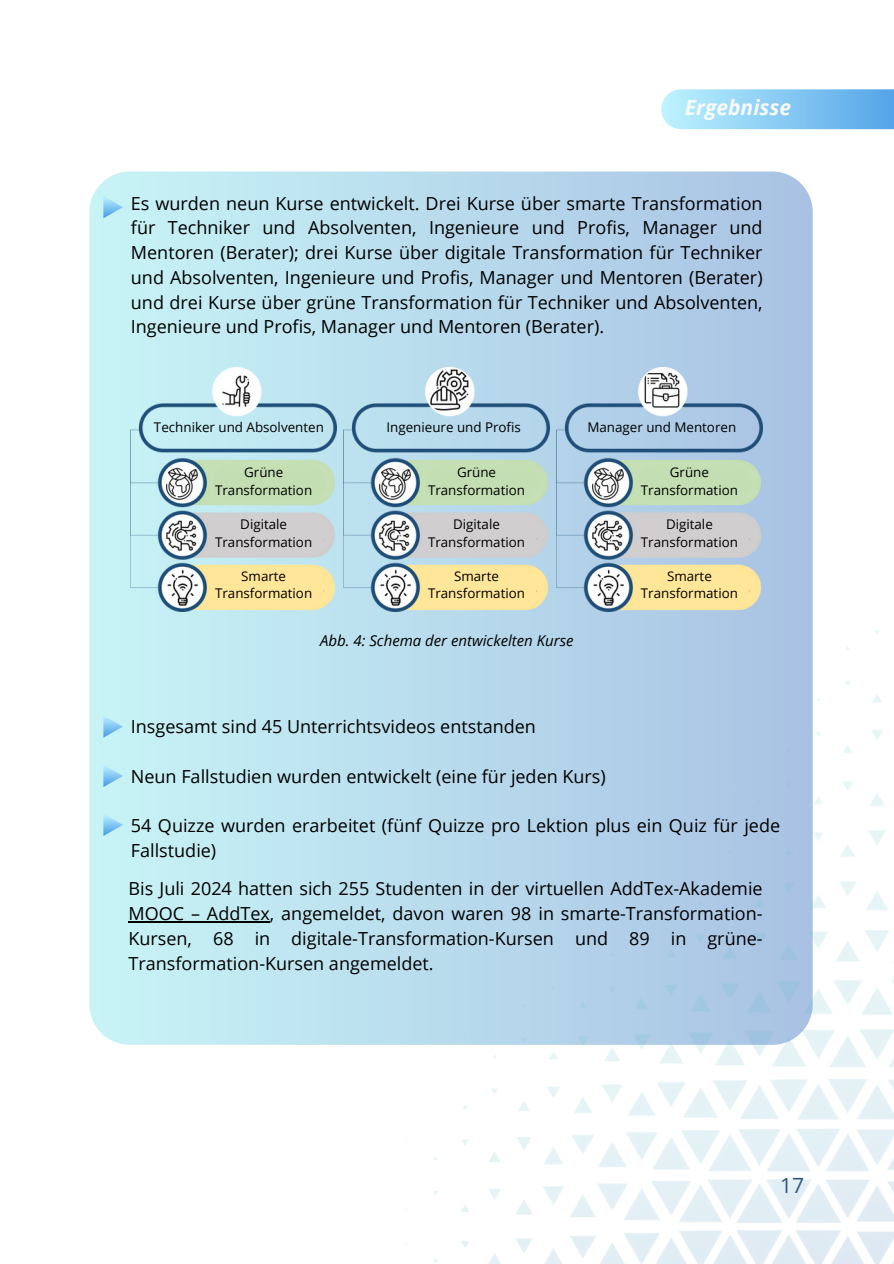
<style>
.page{position:relative;width:894px;height:1264px;background:#fff}
.page>*{position:absolute;margin:0;border:0;box-sizing:border-box;transform-origin:0 0}
.t1{font:italic 700 21px "Open Sans";color:#f9fafc}
.t2{font:21px "Open Sans";color:#33567f}
.t3{font:18px/24.8px "Open Sans";color:#000;text-align:justify}
.t4{font:italic 15px "Open Sans";color:#000}
.t5{font:13.35px/17.9px "Open Sans";color:#000;text-align:center}
</style>
<div class="page">
<svg style="left:661px;top:89px;width:232px;height:40px;background:#8cccf3"></svg>
<div style="left:89px;top:171px;width:723px;height:873px;background:linear-gradient(to right,#c8f4f6,#a9c2e3);border-radius:40px"></div>
<img style="left:274px;top:600px;width:619px;height:663px">
<svg style="left:103px;top:196px;width:20px;height:22px"></svg>
<svg style="left:103px;top:764px;width:20px;height:23px"></svg>
<svg style="left:103px;top:813px;width:20px;height:23px"></svg>
<svg style="left:103px;top:715px;width:20px;height:22px"></svg>
<img style="left:131px;top:367px;width:206px;height:244px">
<img style="left:343px;top:367px;width:206px;height:244px">
<img style="left:556px;top:367px;width:206px;height:244px">
<img style="left:640px;top:367px;width:46px;height:46px;border-radius:50%">
<img style="left:425px;top:367px;width:46px;height:46px;border-radius:50%">
<div style="left:213px;top:467px;width:111px;height:32px;background:#c4deb3"></div>
<hr style="left:128px;top:921px;width:142px;height:1px;background:#000">
<div style="left:425px;top:467px;width:112px;height:32px;background:#c4deb3"></div>
<div style="left:638px;top:467px;width:112px;height:32px;background:#c4deb3"></div>
<div style="left:213px;top:517px;width:111px;height:32px;background:#d0cece"></div>
<div style="left:425px;top:517px;width:112px;height:32px;background:#d0cece"></div>
<div style="left:638px;top:517px;width:112px;height:32px;background:#d0cece"></div>
<div style="left:213px;top:568px;width:111px;height:32px;background:#ffe699"></div>
<div style="left:425px;top:568px;width:112px;height:32px;background:#ffe699"></div>
<div style="left:638px;top:568px;width:112px;height:32px;background:#ffe699"></div>
<p class="t1" style="left:684px;top:92px;width:108px">Ergebnisse</p>
<p class="t3" style="left:131px;top:190px;width:633px">Es wurden neun Kurse entwickelt. Drei Kurse über smarte Transformation für Techniker und Absolventen, Ingenieure und Profis, Manager und Mentoren (Berater); drei Kurse über digitale Transformation für Techniker und Absolventen, Ingenieure und Profis, Manager und Mentoren (Berater) und drei Kurse über grüne Transformation für Techniker und Absolventen, Ingenieure und Profis, Manager und Mentoren (Berater).</p>
<p class="t5" style="left:154px;top:417px;width:171px">Techniker und Absolventen</p>
<p class="t5" style="left:386px;top:417px;width:136px">Ingenieure und Profis</p>
<p class="t5" style="left:587px;top:417px;width:150px">Manager und Mentoren</p>
<h2 class="t5" style="left:215px;top:463px;width:98px">Grüne<br>Transformation</h2>
<p class="t5" style="left:428px;top:463px;width:98px">Grüne<br>Transformation</p>
<h3 class="t5" style="left:640px;top:463px;width:98px">Grüne<br>Transformation</h3>
<h2 class="t5" style="left:215px;top:515px;width:98px">Digitale<br>Transformation</h2>
<h2 class="t5" style="left:428px;top:515px;width:98px">Digitale<br>Transformation</h2>
<h2 class="t5" style="left:640px;top:515px;width:98px">Digitale<br>Transformation</h2>
<p class="t5" style="left:215px;top:566px;width:98px">Smarte<br>Transformation</p>
<p class="t5" style="left:428px;top:566px;width:98px">Smarte<br>Transformation</p>
<p class="t5" style="left:640px;top:566px;width:98px">Smarte<br>Transformation</p>
<p class="t4" style="left:320px;top:630px;width:255px">Abb. 4: Schema der entwickelten Kurse</p>
<p class="t3" style="left:131px;top:713px;width:406px">Insgesamt sind 45 Unterrichtsvideos entstanden</p>
<p class="t3" style="left:131px;top:763px;width:476px">Neun Fallstudien wurden entwickelt (eine für jeden Kurs)</p>
<p class="t3" style="left:131px;top:812px;width:650px">54 Quizze wurden erarbeitet (fünf Quizze pro Lektion plus ein Quiz für jede<br>Fallstudie)</p>
<p class="t3" style="left:128px;top:875px;width:635px">Bis Juli 2024 hatten sich 255 Studenten in der virtuellen AddTex-Akademie MOOC – AddTex, angemeldet, davon waren 98 in smarte-Transformation-Kursen, 68 in digitale-Transformation-Kursen und 89 in grüne-Transformation-Kursen angemeldet.</p>
<p class="t2" style="left:780px;top:1170px;width:25px">17</p>
</div>
